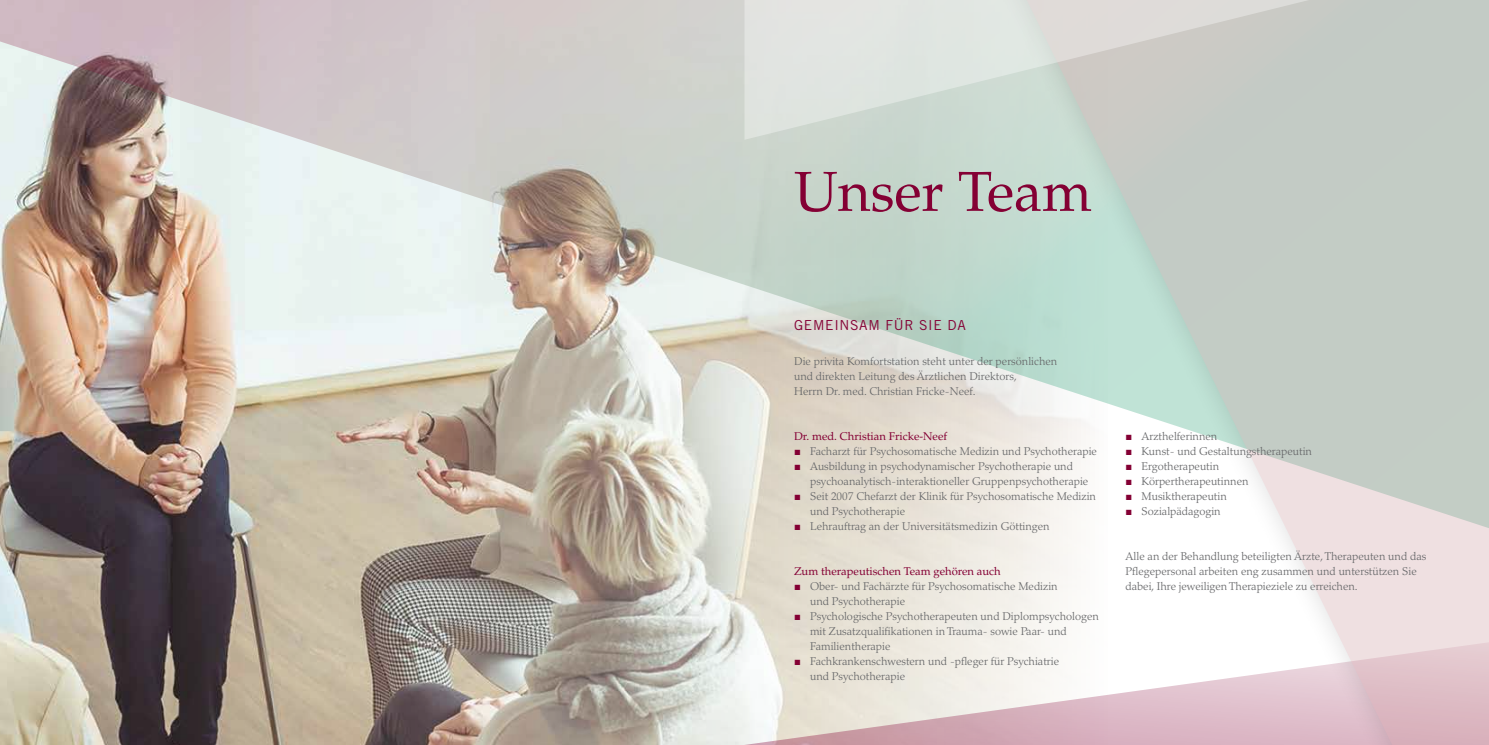
<style>
.page{position:relative;width:1489px;height:745px;background:#fff}
.page>*{position:absolute;margin:0;border:0;box-sizing:border-box;transform-origin:0 0}
.t1{font:56.25px "Palatino LT Std";color:#840034}
.t2{font:13.75px "Trade Gothic LT Std";letter-spacing:.05em;color:#840034}
.t3{font:300 11.25px/15px "Palatino LT Std";color:#646567}
.t4{font:11.25px "Palatino LT Std";color:#840034}
.s1{font-family:"Arial";font-weight:400;color:#840034}
</style>
<div class="page">
<img style="left:0;top:571px;width:965px;height:173px">
<img style="left:0;top:0;width:965px;height:571px">
<svg style="left:421px;top:636px;width:544px;height:108px;background:#c9c1b9"></svg>
<div style="left:965px;top:0;width:523px;height:744px;background:#000;opacity:.45"></div>
<svg style="left:988px;top:0;width:500px;height:744px"></svg>
<svg style="left:744px;top:0;width:652px;height:140px;background:#d2d7d1"></svg>
<h1 class="t1" style="left:794px;top:158px;width:299px">Unser Team</h1>
<p class="t2" style="left:794px;top:316px;width:173px">GEMEINSAM FÜR SIE DA</p>
<p class="t3" style="left:794px;top:353px;width:265px">Die privita Komfortstation steht unter der persönlichen und direkten Leitung des Ärztlichen Direktors,<br>Herrn Dr. med. Christian Fricke-Neef.</p>
<p class="t4" style="left:794px;top:429px;width:154px">Dr. med. Christian Fricke-Neef</p>
<p class="t3" style="left:794px;top:443px;width:304px"><span class="s1">■</span> Facharzt für Psychosomatische Medizin und Psychotherapie</p>
<p class="t3" style="left:810px;top:458px;width:280px;text-indent:-16px"><span class="s1">■</span> Ausbildung in psychodynamischer Psychotherapie und psychoanalytisch-interaktioneller Gruppenpsychotherapie</p>
<p class="t3" style="left:810px;top:488px;width:287px;text-indent:-16px"><span class="s1">■</span> Seit 2007 Chefarzt der Klinik für Psychosomatische Medizin und Psychotherapie</p>
<p class="t3" style="left:794px;top:518px;width:257px"><span class="s1">■</span> Lehrauftrag an der Universitätsmedizin Göttingen</p>
<p class="t4" style="left:794px;top:564px;width:208px">Zum therapeutischen Team gehören auch</p>
<p class="t3" style="left:810px;top:578px;width:249px;text-indent:-16px"><span class="s1">■</span> Ober- und Fachärzte für Psychosomatische Medizin und Psychotherapie</p>
<p class="t3" style="left:810px;top:608px;width:290px;text-indent:-16px"><span class="s1">■</span> Psychologische Psychotherapeuten und Diplompsychologen mit Zusatzqualifikationen in Trauma- sowie Paar- und<br>Familientherapie</p>
<p class="t3" style="left:810px;top:653px;width:251px;text-indent:-16px"><span class="s1">■</span> Fachkrankenschwestern und -pfleger für Psychiatrie und Psychotherapie</p>
<p class="t3" style="left:1125px;top:428px;width:93px"><span class="s1">■</span> Arzthelferinnen</p>
<p class="t3" style="left:1125px;top:443px;width:188px"><span class="s1">■</span> Kunst- und Gestaltungstherapeutin</p>
<p class="t3" style="left:1125px;top:458px;width:95px"><span class="s1">■</span> Ergotherapeutin</p>
<p class="t3" style="left:1125px;top:473px;width:124px"><span class="s1">■</span> Körpertherapeutinnen</p>
<p class="t3" style="left:1125px;top:488px;width:103px"><span class="s1">■</span> Musiktherapeutin</p>
<p class="t3" style="left:1125px;top:503px;width:97px"><span class="s1">■</span> Sozialpädagogin</p>
<p class="t3" style="left:1125px;top:548px;width:302px">Alle an der Behandlung beteiligten Ärzte, Therapeuten und das<br>Pflegepersonal arbeiten eng zusammen und unterstützen Sie dabei, Ihre jeweiligen Therapieziele zu erreichen.</p>
</div>
